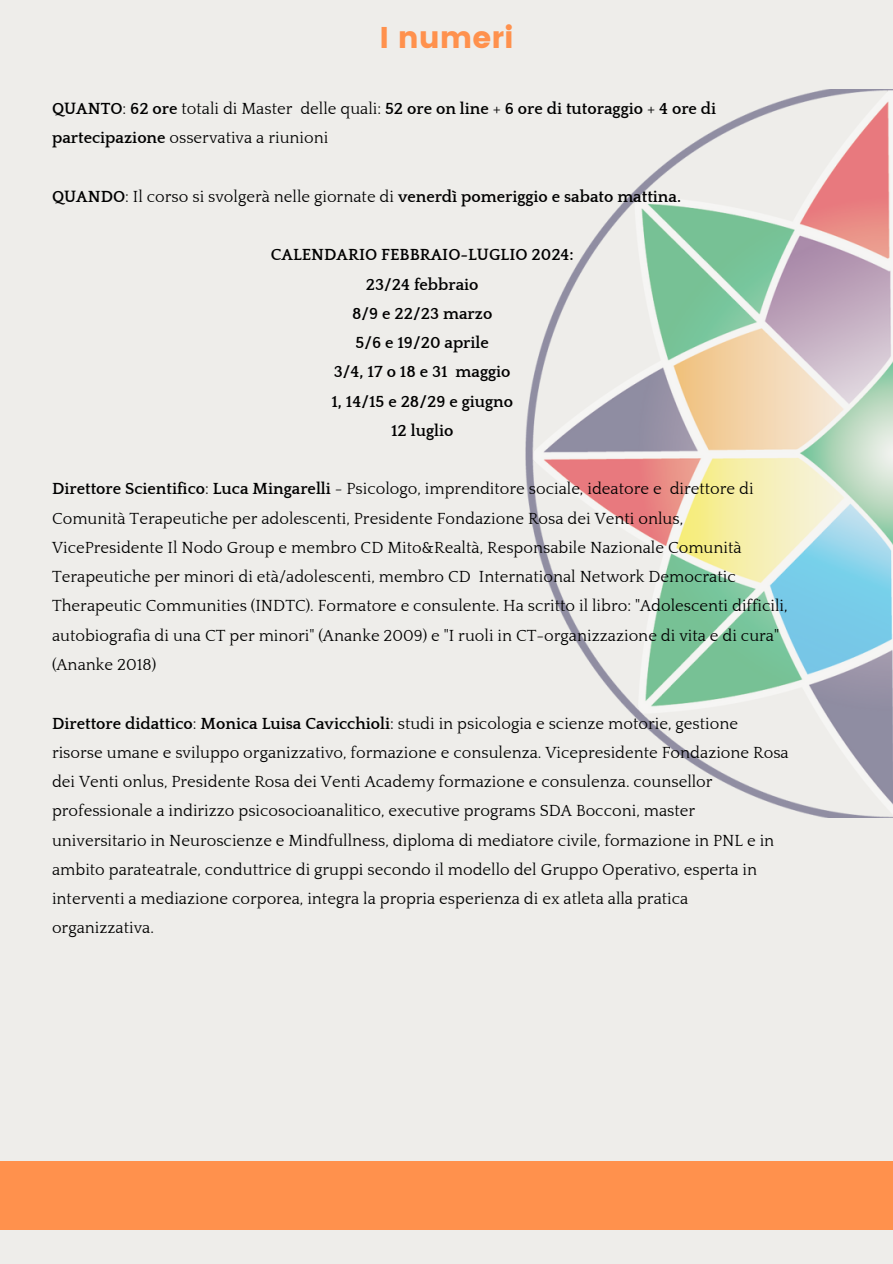
<style>
.page{position:relative;width:893px;height:1264px;background:#fff}
.page>*{position:absolute;margin:0;border:0;box-sizing:border-box;transform-origin:0 0}
.t1{font:30px "Poppins";color:#ff914d}
.t2{font:16.5px/29.2px "Quattrocento";color:#000}
.t3{font:700 16.5px/29.2px "Quattrocento";color:#000}
.s1{font-weight:400}
.s2{font-weight:700}
</style>
<div class="page">
<div style="left:0;top:0;width:892px;height:1263px;background:#eeedea"></div>
<img style="left:525px;top:89px;width:367px;height:728px">
<div style="left:0;top:1161px;width:892px;height:68px;background:#ff914d"></div>
<p class="t1" style="left:379px;top:20px;width:136px">I numeri</p>
<p class="t3" style="left:52px;top:94px;width:665px">QUANTO<span class="s1">:</span> 62 ore <span class="s1">totali di Master delle quali:</span> 52 ore on line <span class="s1">+</span> 6 ore di tutoraggio <span class="s1">+</span> 4 ore di partecipazione <span class="s1">osservativa a riunioni</span></p>
<p class="t3" style="left:52px;top:182px;width:630px">QUANDO<span class="s1">: Il corso si svolgerà nelle giornate di</span> venerdì pomeriggio e sabato mattina.</p>
<p class="t3" style="left:271px;top:241px;width:304px">CALENDARIO FEBBRAIO-LUGLIO 2024:</p>
<p class="t3" style="left:366px;top:270px;width:114px">23/24 febbraio</p>
<p class="t3" style="left:352px;top:299px;width:142px">8/9 e 22/23 marzo</p>
<p class="t3" style="left:355px;top:328px;width:135px">5/6 e 19/20 aprile</p>
<p class="t3" style="left:334px;top:358px;width:178px">3/4, 17 o 18 e 31 maggio</p>
<p class="t3" style="left:331px;top:387px;width:183px">1, 14/15 e 28/29 e giugno</p>
<p class="t3" style="left:391px;top:416px;width:64px">12 luglio</p>
<p class="t2" style="left:52px;top:475px;width:737px"><span class="s2">Direttore Scientifico</span>: <span class="s2">Luca Mingarelli</span> - Psicologo, imprenditore sociale, ideatore e direttore di Comunità Terapeutiche per adolescenti, Presidente Fondazione Rosa dei Venti onlus, VicePresidente Il Nodo Group e membro CD Mito&amp;Realtà, Responsabile Nazionale Comunità Terapeutiche per minori di età/adolescenti, membro CD International Network Democratic Therapeutic Communities (INDTC). Formatore e consulente. Ha scritto il libro: "Adolescenti difficili, autobiografia di una CT per minori" (Ananke 2009) e "I ruoli in CT-organizzazione di vita e di cura" (Ananke 2018)</p>
<p class="t2" style="left:52px;top:709px;width:738px"><span class="s2">Direttore didattico</span>: <span class="s2">Monica Luisa Cavicchioli</span>: studi in psicologia e scienze motorie, gestione risorse umane e sviluppo organizzativo, formazione e consulenza. Vicepresidente Fondazione Rosa dei Venti onlus, Presidente Rosa dei Venti Academy formazione e consulenza. counsellor professionale a indirizzo psicosocioanalitico, executive programs SDA Bocconi, master universitario in Neuroscienze e Mindfullness, diploma di mediatore civile, formazione in PNL e in ambito parateatrale, conduttrice di gruppi secondo il modello del Gruppo Operativo, esperta in interventi a mediazione corporea, integra la propria esperienza di ex atleta alla pratica organizzativa.</p>
</div>
